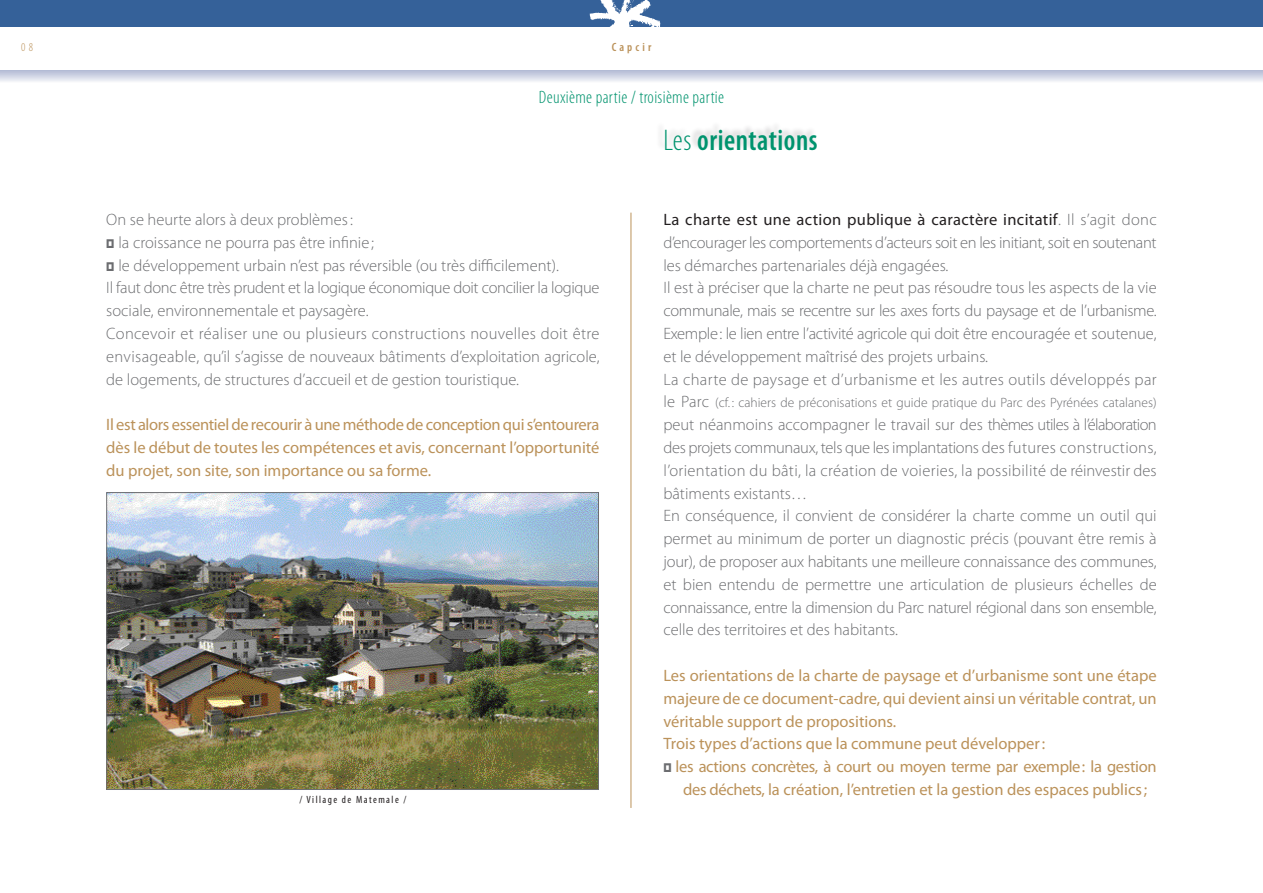
<style>
.page{position:relative;width:1263px;height:893px;background:#fff}
.page>*{position:absolute;margin:0;border:0;box-sizing:border-box;transform-origin:0 0}
.titre_1_light{font:600 condensed 30px "Myriad Pro";letter-spacing:.02em;color:#00936e;scale:.94 1}
.t1{font:300 condensed 18px "Myriad Pro";letter-spacing:.02em;color:#00936e}
.texte_courant{font:300 16.5px/22.8px "Myriad Pro";color:#6c6d70;text-align:justify}
.chapeau{font:300 16.5px/22.8px "Myriad Pro";color:#6c6d70;text-align:justify}
.chapeau-2{font:16.5px/22.8px "Myriad Pro";color:#bb925a;text-align:justify}
.chapeau-3{font:16.5px/22.8px "Myriad Pro";letter-spacing:-.02em;color:#bb925a}
.texte_courant-2{font:300 16.5px/22.8px "Myriad Pro";letter-spacing:-.02em;color:#6c6d70}
.texte_courant-3{font:300 16.5px "Myriad Pro";letter-spacing:.02em;color:#6c6d70}
.texte_courant-4{font:300 13.5px "Myriad Pro";color:#6c6d70}
.t2{font:600 condensed 12px "Myriad Pro";letter-spacing:.26em;color:#bb925a}
.t3{font:300 condensed 12px "Myriad Pro";color:#bb925a}
.légende{font:condensed 10.5px "Myriad Pro";letter-spacing:.14em;color:#231f20}
.s1{font-weight:300}
.s2{font-weight:400;color:#231f20}
.s3{font-size:16.5px}
.s4{color:#6c6d70}
</style>
<div class="page">
<svg style="left:0;top:70px;width:1263px;height:12px;background:#d1d6e5"></svg>
<div style="left:0;top:0;width:1263px;height:37px;background:#356199"></div>
<div style="left:0;top:27px;width:1263px;height:43px;background:#fff"></div>
<hr style="left:631px;top:213px;width:1px;height:595px;background:#bb925a">
<svg style="left:589px;top:0;width:72px;height:27px"></svg>
<div style="left:656px;top:120px;width:162px;height:31px;background:#231f20;opacity:.2"></div>
<img style="left:108px;top:494px;width:489px;height:294px">
<div style="left:106px;top:492px;width:493px;height:298px;border:1px solid #6c6d70"></div>
<p class="t3" style="left:21px;top:40px;width:13px">0 8</p>
<p class="t2" style="left:612px;top:39px;width:41px">Capcir</p>
<p class="t1" style="left:539px;top:86px;width:187px">Deuxième partie / troisième partie</p>
<p class="texte_courant" style="left:106px;top:208px;width:248px">On se heurte alors à deux problèmes:</p>
<p class="texte_courant" style="left:106px;top:231px;width:269px">➽ la croissance ne pourra pas être infinie;</p>
<p class="texte_courant" style="left:106px;top:254px;width:454px">➽ le développement urbain n’est pas réversible (ou très difficilement).</p>
<p class="texte_courant-2" style="left:106px;top:276px;width:495px">Il faut donc être très prudent et la logique économique doit concilier la logique sociale, environnementale et paysagère.</p>
<p class="texte_courant" style="left:106px;top:322px;width:495px">Concevoir et réaliser une ou plusieurs constructions nouvelles doit être envisageable, qu’il s’agisse de nouveaux bâtiments d’exploitation agricole, de logements, de structures d’accueil et de gestion touristique.</p>
<p class="chapeau-2" style="left:106px;top:413px;width:495px">Il est alors essentiel de recourir à une méthode de conception qui s’entourera dès le début de toutes les compétences et avis, concernant l’opportunité du projet, son site, son importance ou sa forme.</p>
<p class="légende" style="left:299px;top:793px;width:108px">/ Village de Matemale /</p>
<p class="titre_1_light" style="left:663px;top:122px;width:166px"><span class="s1">Les</span> orientations</p>
<p class="chapeau" style="left:663px;top:208px;width:495px"><span class="s2">La charte est une action publique à caractère incitatif</span>. Il s’agit donc d’encourager les comportements d’acteurs soit en les initiant, soit en soutenant les démarches partenariales déjà engagées.</p>
<p class="texte_courant" style="left:663px;top:276px;width:495px">Il est à préciser que la charte ne peut pas résoudre tous les aspects de la vie communale, mais se recentre sur les axes forts du paysage et de l’urbanisme.<br>Exemple: le lien entre l’activité agricole qui doit être encouragée et soutenue, et le développement maîtrisé des projets urbains.</p>
<p class="texte_courant-3" style="left:663px;top:369px;width:495px">La charte de paysage et d’urbanisme et les autres outils développés par</p>
<p class="texte_courant-4" style="left:663px;top:395px;width:495px"><span class="s3">le Parc</span> (cf. : cahiers de préconisations et guide pratique du Parc des Pyrénées catalanes)</p>
<p class="texte_courant" style="left:663px;top:413px;width:495px">peut néanmoins accompagner le travail sur des thèmes utiles à l’élaboration des projets communaux, tels que les implantations des futures constructions, l’orientation du bâti, la création de voieries, la possibilité de réinvestir des bâtiments existants…</p>
<p class="chapeau" style="left:663px;top:504px;width:495px">En conséquence, il convient de considérer la charte comme un outil qui permet au minimum de porter un diagnostic précis (pouvant être remis à jour), de proposer aux habitants une meilleure connaissance des communes, et bien entendu de permettre une articulation de plusieurs échelles de connaissance, entre la dimension du Parc naturel régional dans son ensemble, celle des territoires et des habitants.</p>
<p class="chapeau-2" style="left:663px;top:664px;width:495px">Les orientations de la charte de paysage et d’urbanisme sont une étape majeure de ce document-cadre, qui devient ainsi un véritable contrat, un véritable support de propositions.</p>
<p class="chapeau-2" style="left:663px;top:732px;width:383px">Trois types d’actions que la commune peut développer:</p>
<p class="chapeau-3" style="left:683px;top:755px;width:475px;text-indent:-20px"><span class="s4">➽</span> les actions concrètes, à court ou moyen terme par exemple: la gestion des déchets, la création, l’entretien et la gestion des espaces publics;</p>
</div>
